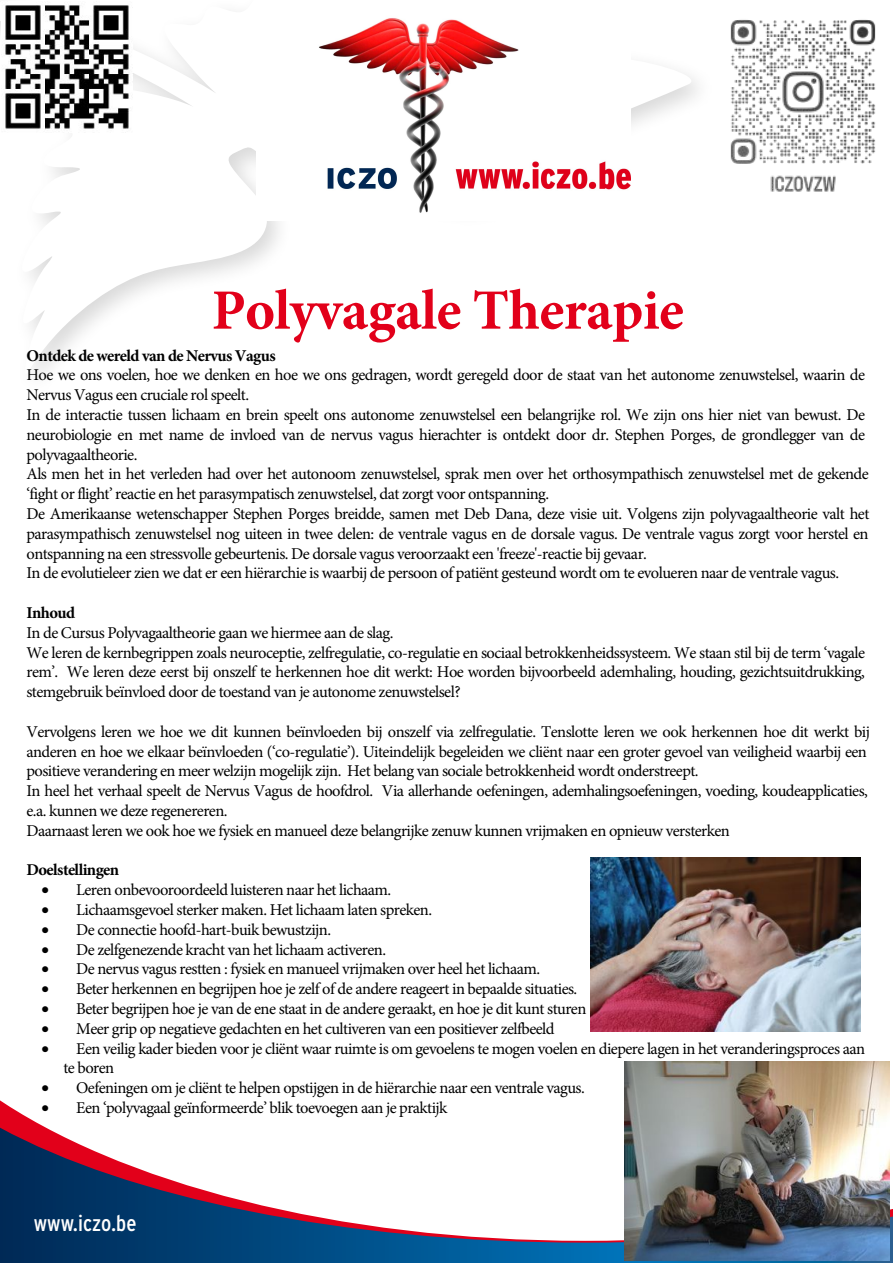
<style>
.page{position:relative;width:893px;height:1263px;background:#fff}
.page>*{position:absolute;margin:0;border:0;box-sizing:border-box;transform-origin:0 0}
.t1{font:700 57px "Minion Pro";letter-spacing:-.01em;color:#e2001a}
.t2{font:condensed 22.5px "Interstate";color:#fff}
.t3{font:16.5px/19.8px "Minion Pro";letter-spacing:-.035em;color:#000}
.t4{font:700 16.5px "Minion Pro";letter-spacing:-.035em;color:#000}
</style>
<div class="page">
<svg style="left:0;top:21px;width:698px;height:353px"></svg>
<svg style="left:0;top:1100px;width:47px;height:28px"></svg>
<svg style="left:0;top:1128px;width:893px;height:135px"></svg>
<img style="left:2px;top:5px;width:131px;height:128px">
<img style="left:730px;top:19px;width:146px;height:173px">
<img style="left:256px;top:18px;width:374px;height:203px">
<img style="left:590px;top:858px;width:270px;height:173px">
<img style="left:624px;top:1061px;width:266px;height:199px">
<h1 class="t1" style="left:212px;top:270px;width:474px">Polyvagale Therapie</h1>
<p class="t4" style="left:27px;top:344px;width:251px">Ontdek de wereld van de Nervus Vagus</p>
<p class="t3" style="left:27px;top:365px;width:844px">Hoe we ons voelen, hoe we denken en hoe we ons gedragen, wordt geregeld door de staat van het autonome zenuwstelsel, waarin de Nervus Vagus een cruciale rol speelt.<br>In de interactie tussen lichaam en brein speelt ons autonome zenuwstelsel een belangrijke rol. We zijn ons hier niet van bewust. De neurobiologie en met name de invloed van de nervus vagus hierachter is ontdekt door dr. Stephen Porges, de grondlegger van de polyvagaaltheorie.<br>Als men het in het verleden had over het autonoom zenuwstelsel, sprak men over het orthosympathisch zenuwstelsel met de gekende ‘fight or flight’ reactie en het parasympatisch zenuwstelsel, dat zorgt voor ontspanning.<br>De Amerikaanse wetenschapper Stephen Porges breidde, samen met Deb Dana, deze visie uit. Volgens zijn polyvagaaltheorie valt het parasympathisch zenuwstelsel nog uiteen in twee delen: de ventrale vagus en de dorsale vagus. De ventrale vagus zorgt voor herstel en ontspanning na een stressvolle gebeurtenis. De dorsale vagus veroorzaakt een 'freeze'-reactie bij gevaar.<br>In de evolutieleer zien we dat er een hiërarchie is waarbij de persoon of patiënt gesteund wordt om te evolueren naar de ventrale vagus.</p>
<p class="t4" style="left:27px;top:601px;width:50px">Inhoud</p>
<p class="t3" style="left:27px;top:623px;width:840px">In de Cursus Polyvagaaltheorie gaan we hiermee aan de slag.<br>We leren de kernbegrippen zoals neuroceptie, zelfregulatie, co-regulatie en sociaal betrokkenheidssysteem. We staan stil bij de term ‘vagale rem’. We leren deze eerst bij onszelf te herkennen hoe dit werkt: Hoe worden bijvoorbeeld ademhaling, houding, gezichtsuitdrukking, stemgebruik beïnvloed door de toestand van je autonome zenuwstelsel?</p>
<p class="t3" style="left:27px;top:722px;width:845px">Vervolgens leren we hoe we dit kunnen beïnvloeden bij onszelf via zelfregulatie. Tenslotte leren we ook herkennen hoe dit werkt bij anderen en hoe we elkaar beïnvloeden (‘co-regulatie’). Uiteindelijk begeleiden we cliënt naar een groter gevoel van veiligheid waarbij een positieve verandering en meer welzijn mogelijk zijn. Het belang van sociale betrokkenheid wordt onderstreept.<br>In heel het verhaal speelt de Nervus Vagus de hoofdrol. Via allerhande oefeningen, ademhalingsoefeningen, voeding, koudeapplicaties, e.a. kunnen we deze regenereren.<br>Daarnaast leren we ook hoe we fysiek en manueel deze belangrijke zenuw kunnen vrijmaken en opnieuw versterken</p>
<p class="t4" style="left:27px;top:858px;width:94px">Doelstellingen</p>
<p class="t3" style="left:42px;top:880px;width:351px">• Leren onbevooroordeeld luisteren naar het lichaam.</p>
<p class="t3" style="left:42px;top:900px;width:392px">• Lichaamsgevoel sterker maken. Het lichaam laten spreken.</p>
<p class="t3" style="left:42px;top:920px;width:291px">• De connectie hoofd-hart-buik bewustzijn.</p>
<p class="t3" style="left:42px;top:939px;width:346px">• De zelfgenezende kracht van het lichaam activeren.</p>
<p class="t3" style="left:42px;top:959px;width:500px">• De nervus vagus restten : fysiek en manueel vrijmaken over heel het lichaam.</p>
<p class="t3" style="left:42px;top:979px;width:537px">• Beter herkennen en begrijpen hoe je zelf of de andere reageert in bepaalde situaties.</p>
<p class="t3" style="left:42px;top:999px;width:546px">• Beter begrijpen hoe je van de ene staat in de andere geraakt, en hoe je dit kunt sturen</p>
<p class="t3" style="left:42px;top:1019px;width:515px">• Meer grip op negatieve gedachten en het cultiveren van een positiever zelfbeeld</p>
<p class="t3" style="left:64px;top:1038px;width:803px;text-indent:-22px">• Een veilig kader bieden voor je cliënt waar ruimte is om gevoelens te mogen voelen en diepere lagen in het veranderingsproces aan te boren</p>
<p class="t3" style="left:42px;top:1078px;width:545px">• Oefeningen om je cliënt te helpen opstijgen in de hiërarchie naar een ventrale vagus.</p>
<p class="t3" style="left:42px;top:1098px;width:407px">• Een ‘polyvagaal geïnformeerde’ blik toevoegen aan je praktijk</p>
<h2 class="t2" style="left:34px;top:1210px;width:104px">www.iczo.be</h2>
</div>
